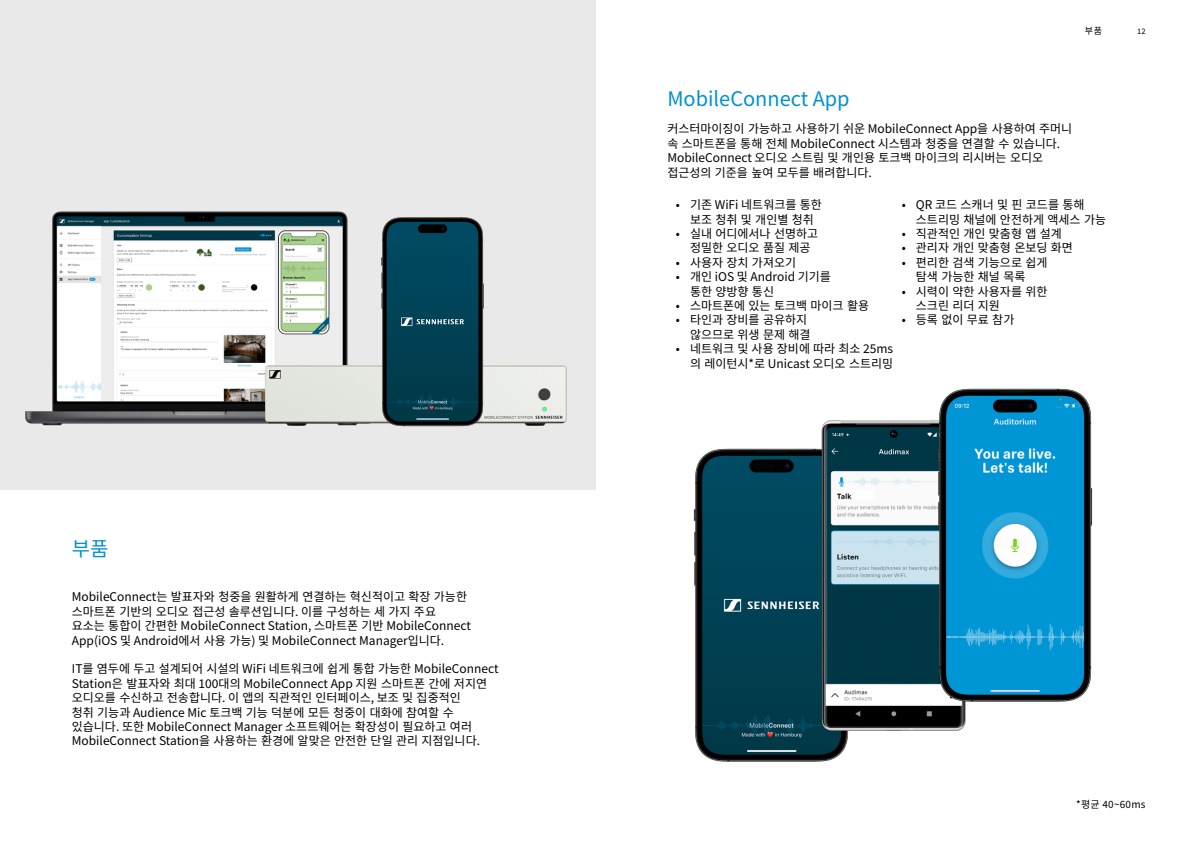
<style>
.page{position:relative;width:1191px;height:842px;background:#fff}
.page>*{position:absolute;margin:0;border:0;box-sizing:border-box;transform-origin:0 0}
.t1{font:20px "Noto Sans KR";color:#0092d3}
.t2{font:12px/14.4px "Noto Sans KR";color:#000}
.t3{font:10px "Noto Sans KR";letter-spacing:.025em;color:#000}
.t4{font:9px "Noto Sans KR";color:#000}
.t5{font:7.5px "Noto Sans KR";color:#000}
</style>
<div class="page">
<img style="left:693px;top:448px;width:155px;height:314px">
<div style="left:0;top:0;width:595px;height:490px;background:#e9e9e9"></div>
<img style="left:808px;top:420px;width:158px;height:319px">
<img style="left:930px;top:388px;width:163px;height:321px">
<img style="left:25px;top:211px;width:323px;height:215px">
<img style="left:221px;top:286px;width:375px;height:164px">
<img style="left:376px;top:217px;width:113px;height:214px">
<h1 class="t1" style="left:72px;top:537px;width:38px">부품</h1>
<p class="t2" style="left:72px;top:590px;width:400px">MobileConnect는 발표자와 청중을 원활하게 연결하는 혁신적이고 확장 가능한 스마트폰 기반의 오디오 접근성 솔루션입니다. 이를 구성하는 세 가지 주요 요소는 통합이 간편한 MobileConnect Station, 스마트폰 기반 MobileConnect App(iOS 및 Android에서 사용 가능) 및 MobileConnect Manager입니다.</p>
<p class="t2" style="left:72px;top:662px;width:428px">IT를 염두에 두고 설계되어 시설의 WiFi 네트워크에 쉽게 통합 가능한 MobileConnect Station은 발표자와 최대 100대의 MobileConnect App 지원 스마트폰 간에 저지연 오디오를 수신하고 전송합니다. 이 앱의 직관적인 인터페이스, 보조 및 집중적인<br>청취 기능과 Audience Mic 토크백 기능 덕분에 모든 청중이 대화에 참여할 수 있습니다. 또한 MobileConnect Manager 소프트웨어는 확장성이 필요하고 여러 MobileConnect Station을 사용하는 환경에 알맞은 안전한 단일 관리 지점입니다.</p>
<h1 class="t1" style="left:667px;top:87px;width:184px">MobileConnect App</h1>
<p class="t4" style="left:1084px;top:26px;width:19px">부품</p>
<p class="t5" style="left:1137px;top:27px;width:10px">12</p>
<p class="t2" style="left:667px;top:122px;width:406px">커스터마이징이 가능하고 사용하기 쉬운 MobileConnect App을 사용하여 주머니 속 스마트폰을 통해 전체 MobileConnect 시스템과 청중을 연결할 수 있습니다.<br>MobileConnect 오디오 스트림 및 개인용 토크백 마이크의 리시버는 오디오 접근성의 기준을 높여 모두를 배려합니다.</p>
<p class="t2" style="left:676px;top:198px;width:148px;text-align:center">• 기존 WiFi 네트워크를 통한 보조 청취 및 개인별 청취</p>
<p class="t2" style="left:676px;top:227px;width:144px;text-align:center">• 실내 어디에서나 선명하고 정밀한 오디오 품질 제공</p>
<p class="t2" style="left:676px;top:256px;width:122px">• 사용자 장치 가져오기</p>
<p class="t2" style="left:690px;top:270px;width:142px;text-indent:-14px">• 개인 iOS 및 Android 기기를 통한 양방향 통신</p>
<p class="t2" style="left:676px;top:299px;width:195px">• 스마트폰에 있는 토크백 마이크 활용</p>
<p class="t2" style="left:676px;top:313px;width:136px;text-align:right">• 타인과 장비를 공유하지 않으므로 위생 문제 해결</p>
<p class="t2" style="left:676px;top:342px;width:219px;text-align:right">• 네트워크 및 사용 장비에 따라 최소 25ms 의 레이턴시*로 Unicast 오디오 스트리밍</p>
<p class="t2" style="left:916px;top:198px;width:192px;text-indent:-14px">• QR 코드 스캐너 및 핀 코드를 통해 스트리밍 채널에 안전하게 액세스 가능</p>
<p class="t2" style="left:901px;top:227px;width:162px">• 직관적인 개인 맞춤형 앱 설계</p>
<p class="t2" style="left:901px;top:241px;width:173px">• 관리자 개인 맞춤형 온보딩 화면</p>
<p class="t2" style="left:916px;top:256px;width:133px;text-indent:-14px">• 편리한 검색 기능으로 쉽게 탐색 가능한 채널 목록</p>
<p class="t2" style="left:916px;top:284px;width:133px;text-indent:-14px">• 시력이 약한 사용자를 위한 스크린 리더 지원</p>
<p class="t2" style="left:901px;top:313px;width:114px">• 등록 없이 무료 참가</p>
<p class="t3" style="left:1076px;top:799px;width:71px">*평균 40~60ms</p>
</div>
